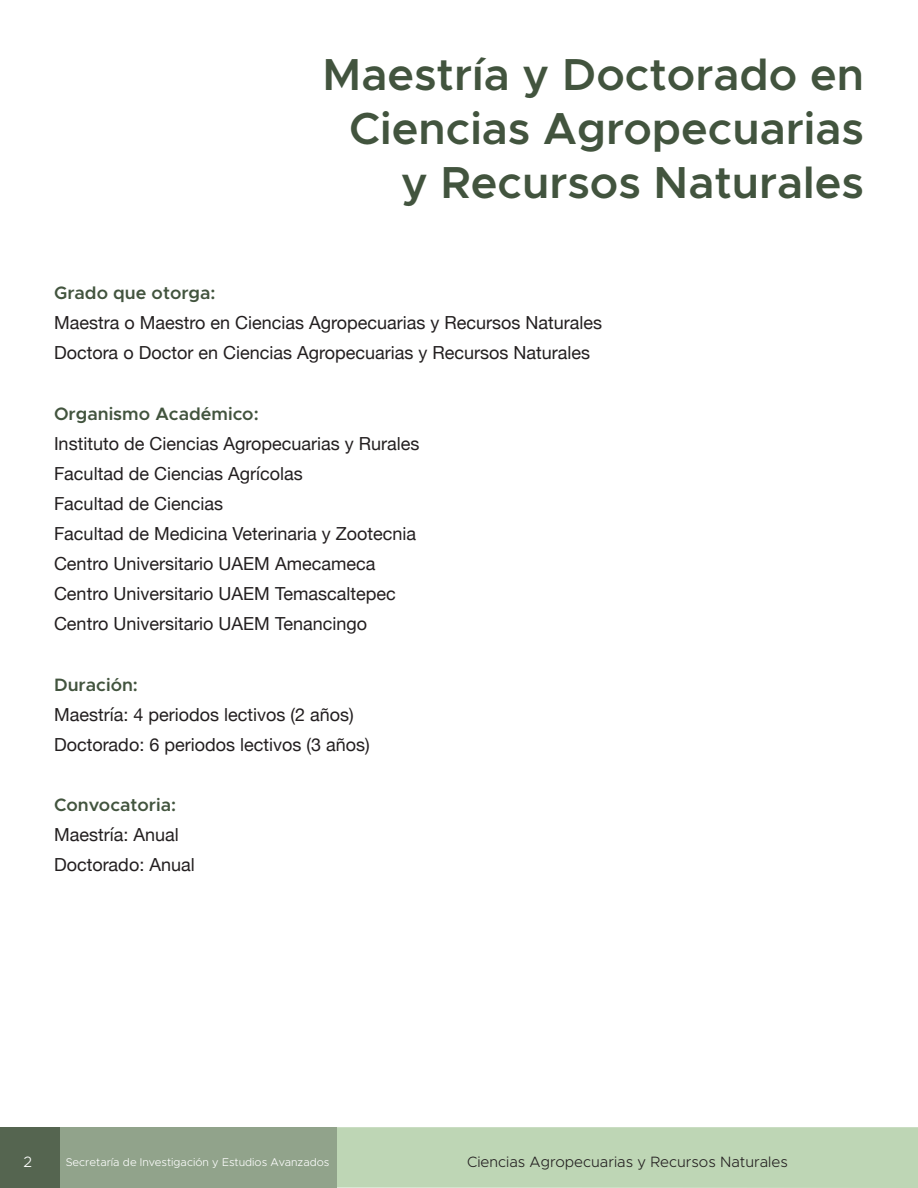
<style>
.page{position:relative;width:918px;height:1188px;background:#fff}
.page>*{position:absolute;margin:0;border:0;box-sizing:border-box;transform-origin:0 0}
.t1{font:600 45px/54px "Metropolis";color:#42543e;text-align:right}
.t2{font:18px/30.2px "Helvetica Neue";color:#231f20}
.t3{font:600 18px "Metropolis";color:#42543e}
.t4{font:300 15px "Metropolis";color:#231f20}
.t5{font:300 15px "Metropolis";color:#fff}
.t6{font:300 11.25px "Metropolis";color:#fff}
</style>
<div class="page">
<div style="left:337px;top:1127px;width:581px;height:61px;background:#bed6b5"></div>
<div style="left:60px;top:1127px;width:277px;height:61px;background:#91a38b"></div>
<div style="left:0;top:1127px;width:60px;height:61px;background:#556550"></div>
<h1 class="t1" style="left:323px;top:47px;width:543px">Maestría y Doctorado en<br>Ciencias Agropecuarias y Recursos Naturales</h1>
<p class="t3" style="left:54px;top:282px;width:163px">Grado que otorga:</p>
<p class="t2" style="left:54px;top:308px;width:550px">Maestra o Maestro en Ciencias Agropecuarias y Recursos Naturales<br>Doctora o Doctor en Ciencias Agropecuarias y Recursos Naturales</p>
<p class="t3" style="left:54px;top:402px;width:206px">Organismo Académico:</p>
<p class="t2" style="left:54px;top:428px;width:367px">Instituto de Ciencias Agropecuarias y Rurales Facultad de Ciencias Agrícolas<br>Facultad de Ciencias<br>Facultad de Medicina Veterinaria y Zootecnia Centro Universitario UAEM Amecameca Centro Universitario UAEM Temascaltepec Centro Universitario UAEM Tenancingo</p>
<p class="t3" style="left:54px;top:673px;width:85px">Duración:</p>
<p class="t2" style="left:54px;top:699px;width:317px">Maestría: 4 periodos lectivos (2 años)<br>Doctorado: 6 periodos lectivos (3 años)</p>
<p class="t3" style="left:54px;top:793px;width:124px">Convocatoria:</p>
<p class="t2" style="left:54px;top:819px;width:142px">Maestría: Anual<br>Doctorado: Anual</p>
<p class="t5" style="left:24px;top:1152px;width:10px">2</p>
<p class="t6" style="left:66px;top:1155px;width:265px">Secretaría de Investigación y Estudios Avanzados</p>
<p class="t4" style="left:467px;top:1153px;width:322px">Ciencias Agropecuarias y Recursos Naturales</p>
</div>
